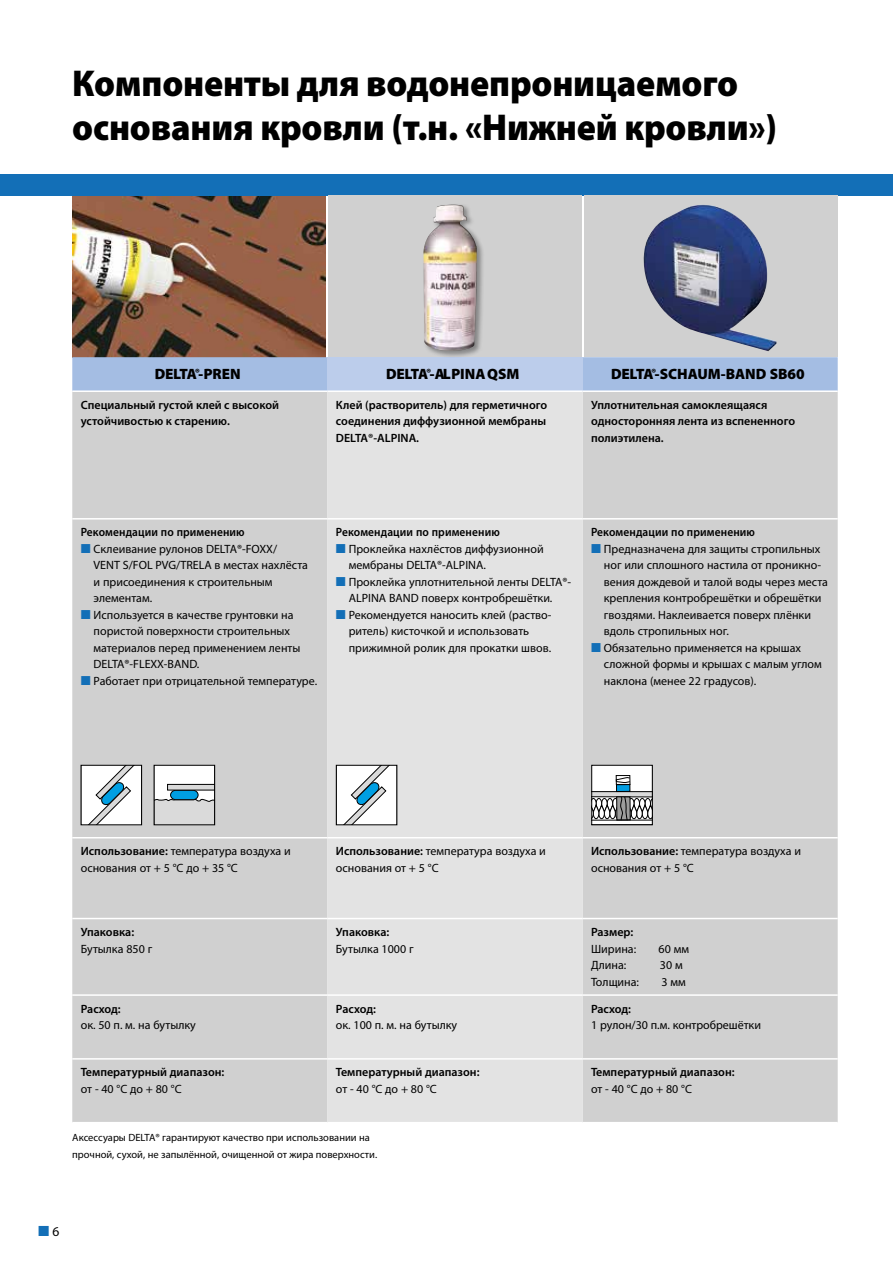
<style>
.page{position:relative;width:893px;height:1263px;background:#fff}
.page>*{position:absolute;margin:0;border:0;box-sizing:border-box;transform-origin:0 0}
.t1{font:900 37.5px/43.5px "Myriad Pro Doerken";letter-spacing:-.005em;color:#000;scale:.95 1}
.t2{font:900 15px "Delta Myriad Pro";color:#000}
.t3{font:900 15px "Myriad Pro Doerken";color:#000}
.t4{font:13.5px "Myriad Pro Doerken";color:#136fb7}
.t5{font:12px/16.5px "Myriad Pro Doerken";color:#000}
.t6{font:600 12px/16.5px "Myriad Pro Doerken";color:#000}
.t7{font:600 12px "Myriad Pro Doerken";color:#000;scale:.95 1}
.t8{font:10.5px/16.5px "Myriad Pro Doerken";color:#000}
.s1{font-family:"Myriad Pro Doerken"}
.s2{font-family:"Delta Myriad Pro"}
.s3{font-weight:700;color:#136fb7}
.s4{font-weight:600}
.s5{color:#000}
</style>
<div class="page">
<img style="left:72px;top:196px;width:253px;height:161px">
<div style="left:0;top:174px;width:893px;height:22px;background:#136fb7"></div>
<div style="left:72px;top:357px;width:766px;height:33px;background:#a4bde3"></div>
<div style="left:327px;top:357px;width:256px;height:34px;background:#bccdeb"></div>
<div style="left:72px;top:392px;width:766px;height:730px;background:#d0d0d0"></div>
<div style="left:327px;top:392px;width:256px;height:730px;background:#e3e3e3"></div>
<hr style="left:327px;top:390px;width:256px;height:2px;background:#fff">
<hr style="left:72px;top:518px;width:255px;height:1px;background:#fff">
<hr style="left:327px;top:518px;width:256px;height:1px;background:#fff">
<hr style="left:583px;top:518px;width:255px;height:1px;background:#fff">
<hr style="left:72px;top:837px;width:255px;height:1px;background:#fff">
<hr style="left:327px;top:837px;width:256px;height:1px;background:#fff">
<hr style="left:583px;top:837px;width:255px;height:1px;background:#fff">
<hr style="left:72px;top:918px;width:255px;height:1px;background:#fff">
<hr style="left:327px;top:918px;width:256px;height:1px;background:#fff">
<hr style="left:583px;top:918px;width:255px;height:1px;background:#fff">
<hr style="left:72px;top:994px;width:255px;height:2px;background:#fff">
<hr style="left:327px;top:994px;width:256px;height:2px;background:#fff">
<hr style="left:583px;top:994px;width:255px;height:2px;background:#fff">
<hr style="left:72px;top:1058px;width:255px;height:1px;background:#fff">
<hr style="left:327px;top:1058px;width:256px;height:1px;background:#fff">
<hr style="left:583px;top:1058px;width:255px;height:1px;background:#fff">
<svg style="left:338px;top:767px;width:57px;height:56px"></svg>
<div style="left:336px;top:765px;width:61px;height:60px;border:1px solid #000"></div>
<svg style="left:83px;top:767px;width:57px;height:56px"></svg>
<div style="left:81px;top:765px;width:61px;height:60px;border:1px solid #000"></div>
<svg style="left:156px;top:767px;width:57px;height:56px"></svg>
<div style="left:154px;top:765px;width:61px;height:60px;border:1px solid #000"></div>
<div style="left:328px;top:196px;width:253px;height:161px;background:#d0d0d0"></div>
<div style="left:422px;top:203px;width:62px;height:154px;background:#000;opacity:.36"></div>
<img style="left:423px;top:205px;width:54px;height:147px">
<div style="left:585px;top:196px;width:253px;height:161px;background:#d0d0d0"></div>
<img style="left:643px;top:205px;width:134px;height:146px">
<svg style="left:593px;top:767px;width:57px;height:56px"></svg>
<hr style="left:592px;top:820px;width:60px;height:1px;background:#000">
<div style="left:591px;top:765px;width:61px;height:60px;border:1px solid #000"></div>
<h1 class="t1" style="left:72px;top:60px;width:744px">Компоненты для водонепроницаемого основания кровли (т.н. «Нижней кровли»)</h1>
<p class="t2" style="left:155px;top:364px;width:87px">DELTA®-P<span class="s1">REN</span></p>
<p class="t2" style="left:386px;top:364px;width:135px">DELTA®-ALPINA QSM</p>
<p class="t3" style="left:611px;top:364px;width:195px"><span class="s2">DELTA®-S</span>CHAUM-BAND SB60</p>
<p class="t6" style="left:81px;top:396px;width:200px">Специальный густой клей с высокой устойчивостью к старению.</p>
<p class="t6" style="left:336px;top:396px;width:213px;text-align:justify">Клей (растворитель) для герметичного соединения диффузионной мембраны DELTA®-ALPINA.</p>
<p class="t6" style="left:591px;top:396px;width:206px">Уплотнительная самоклеящаяся односторонняя лента из вспененного полиэтилена.</p>
<p class="t7" style="left:81px;top:525px;width:174px">Рекомендации по применению</p>
<p class="t5" style="left:94px;top:540px;width:216px;text-indent:-13px"><span class="s3">■</span> Склеивание рулонов DELTA®-FOXX/<br>VENT S/FOL PVG/TRELA в местах нахлёста и присоединения к строительным элементам.</p>
<p class="t5" style="left:94px;top:606px;width:208px;text-indent:-13px"><span class="s3">■</span> Используется в качестве грунтовки на пористой поверхности строительных материалов перед применением ленты DELTA®-FLEXX-BAND.</p>
<p class="t5" style="left:81px;top:672px;width:238px"><span class="s3">■</span> Работает при отрицательной температуре.</p>
<p class="t7" style="left:336px;top:525px;width:174px">Рекомендации по применению</p>
<p class="t5" style="left:349px;top:540px;width:196px;text-indent:-13px"><span class="s3">■</span> Проклейка нахлёстов диффузионной мембраны DELTA®-ALPINA.</p>
<p class="t5" style="left:336px;top:573px;width:237px;text-align:center"><span class="s3">■</span> Проклейка уплотнительной ленты DELTA®-<br>ALPINA BAND поверх контробрешётки.</p>
<p class="t5" style="left:349px;top:606px;width:204px;text-indent:-13px"><span class="s3">■</span> Рекомендуется наносить клей (раство&shy;ритель) кисточкой и использовать прижимной ролик для прокатки швов.</p>
<p class="t7" style="left:591px;top:525px;width:174px">Рекомендации по применению</p>
<p class="t5" style="left:604px;top:540px;width:226px;text-indent:-13px"><span class="s3">■</span> Предназначена для защиты стропильных ног или сплошного настила от проникно&shy;вения дождевой и талой воды через места крепления контробрешётки и обрешётки гвоздями. Наклеивается поверх плёнки вдоль стропильных ног.</p>
<p class="t5" style="left:604px;top:639px;width:220px;text-indent:-13px"><span class="s3">■</span> Обязательно применяется на крышах сложной формы и крышах с малым углом наклона (менее 22 градусов).</p>
<p class="t5" style="left:81px;top:843px;width:211px"><span class="s4">Использование:</span> температура воздуха и основания от + 5 °C до + 35 °C</p>
<p class="t5" style="left:336px;top:843px;width:212px"><span class="s4">Использование:</span> температура воздуха и основания от + 5 °C</p>
<p class="t5" style="left:591px;top:843px;width:211px"><span class="s4">Использование:</span> температура воздуха и основания от + 5 °C</p>
<p class="t6" style="left:81px;top:923px;width:55px">Упаковка:</p>
<p class="t5" style="left:81px;top:940px;width:73px">Бутылка 850 г</p>
<p class="t6" style="left:336px;top:923px;width:55px">Упаковка:</p>
<p class="t5" style="left:336px;top:940px;width:79px">Бутылка 1000 г</p>
<p class="t6" style="left:591px;top:923px;width:44px">Размер:</p>
<p class="t5" style="left:591px;top:940px;width:47px">Ширина:</p>
<p class="t5" style="left:659px;top:940px;width:32px">60 мм</p>
<p class="t5" style="left:591px;top:956px;width:37px">Длина:</p>
<p class="t5" style="left:660px;top:956px;width:24px">30 м</p>
<p class="t5" style="left:591px;top:973px;width:50px">Толщина:</p>
<p class="t5" style="left:661px;top:973px;width:26px">3 мм</p>
<p class="t6" style="left:81px;top:1000px;width:41px">Расход:</p>
<p class="t5" style="left:81px;top:1017px;width:117px">ок. 50 п. м. на бутылку</p>
<p class="t6" style="left:336px;top:1000px;width:41px">Расход:</p>
<p class="t5" style="left:336px;top:1017px;width:123px">ок. 100 п. м. на бутылку</p>
<p class="t6" style="left:591px;top:1000px;width:41px">Расход:</p>
<p class="t5" style="left:591px;top:1017px;width:171px">1 рулон/30 п.м. контробрешётки</p>
<p class="t6" style="left:81px;top:1064px;width:145px">Температурный диапазон:</p>
<p class="t5" style="left:81px;top:1080px;width:102px">от - 40 °C до + 80 °C</p>
<p class="t6" style="left:336px;top:1064px;width:145px">Температурный диапазон:</p>
<p class="t5" style="left:336px;top:1080px;width:102px">от - 40 °C до + 80 °C</p>
<p class="t6" style="left:591px;top:1064px;width:145px">Температурный диапазон:</p>
<p class="t5" style="left:591px;top:1080px;width:102px">от - 40 °C до + 80 °C</p>
<p class="t8" style="left:72px;top:1129px;width:306px">Аксессуары DELTA® гарантируют качество при использовании на прочной, сухой, не запылённой, очищенной от жира поверхности.</p>
<p class="t4" style="left:38px;top:1223px;width:23px">■ <span class="s5">6</span></p>
</div>
